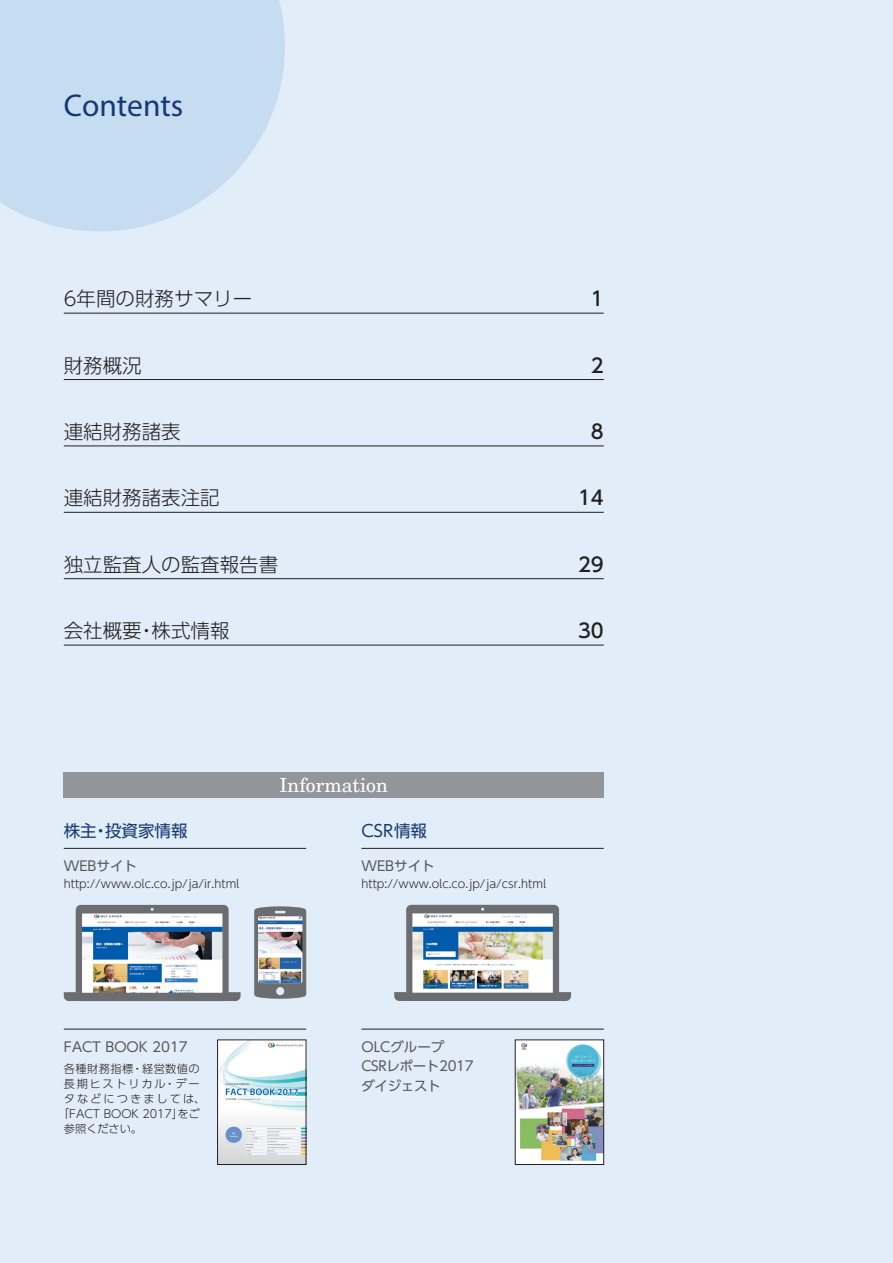
<style>
.page{position:relative;width:893px;height:1263px;background:#e1edf8}
.page>*{position:absolute;margin:0;border:0;box-sizing:border-box;transform-origin:0 0}
.t1{font:31.5px "Myriad Pro";color:#163974}
.t2{font:300 19.5px "UD Shin Go Pr 6 N";color:#231f20}
.t3{font:19.5px "New Century Schlbk LT Std";color:#fff}
.t4{font:500 19.5px "UD Shin Go Pr 6 N";color:#231f20}
.t5{font:16.5px "UD Shin Go Pr 6 N";color:#163974}
.t6{font:13.5px "UD Shin Go Pr 6 N";color:#57585a}
.t7{font:13.5px/19.5px "UD Shin Go Pr 6 N";letter-spacing:-.025em;color:#57585a}
.t8{font:300 11.25px "UD Shin Go Pr 6 N";color:#231f20}
.t9{font:300 11.25px "UD Shin Go Pr 6 N";letter-spacing:.035em;color:#231f20}
.t10{font:300 11.25px "UD Shin Go Pr 6 N";letter-spacing:.15em;color:#231f20}
.t11{font:300 11.25px "UD Shin Go Pr 6 N";letter-spacing:.18em;color:#231f20}
</style>
<div class="page">
<svg style="left:0;top:0;width:285px;height:231px;background:#c9def1"></svg>
<hr style="left:64px;top:313px;width:540px;height:1px;background:#231f20">
<hr style="left:64px;top:379px;width:540px;height:1px;background:#231f20">
<hr style="left:64px;top:446px;width:540px;height:1px;background:#231f20">
<hr style="left:64px;top:512px;width:540px;height:1px;background:#231f20">
<hr style="left:64px;top:578px;width:540px;height:1px;background:#231f20">
<hr style="left:64px;top:645px;width:540px;height:1px;background:#231f20">
<img style="left:219px;top:1042px;width:85px;height:121px">
<div style="left:217px;top:1040px;width:89px;height:125px;border:1px solid #231f20"></div>
<svg style="left:64px;top:905px;width:177px;height:96px"></svg>
<img style="left:82px;top:913px;width:140px;height:80px">
<div style="left:64px;top:772px;width:540px;height:25px;background:#939598"></div>
<hr style="left:64px;top:848px;width:242px;height:1px;background:#231f20">
<hr style="left:64px;top:1029px;width:242px;height:1px;background:#231f20">
<svg style="left:394px;top:905px;width:177px;height:96px"></svg>
<img style="left:412px;top:913px;width:141px;height:80px">
<hr style="left:361px;top:848px;width:243px;height:1px;background:#231f20">
<hr style="left:361px;top:1029px;width:243px;height:1px;background:#231f20">
<img style="left:517px;top:1042px;width:85px;height:121px">
<div style="left:515px;top:1040px;width:89px;height:125px;border:1px solid #231f20"></div>
<img style="left:254px;top:906px;width:52px;height:93px">
<p class="t1" style="left:64px;top:86px;width:121px">Contents</p>
<p class="t2" style="left:64px;top:283px;width:190px">6年間の財務サマリー</p>
<p class="t4" style="left:591px;top:283px;width:14px">1</p>
<p class="t2" style="left:64px;top:349px;width:79px">財務概況</p>
<p class="t4" style="left:591px;top:349px;width:14px">2</p>
<p class="t2" style="left:64px;top:416px;width:118px">連結財務諸表</p>
<p class="t4" style="left:591px;top:416px;width:14px">8</p>
<p class="t2" style="left:64px;top:482px;width:157px">連結財務諸表注記</p>
<p class="t4" style="left:578px;top:482px;width:27px">14</p>
<p class="t2" style="left:64px;top:549px;width:216px">独立監査人の監査報告書</p>
<p class="t4" style="left:578px;top:549px;width:27px">29</p>
<p class="t2" style="left:64px;top:615px;width:167px">会社概要・株式情報</p>
<p class="t4" style="left:578px;top:615px;width:27px">30</p>
<p class="t5" style="left:64px;top:818px;width:125px">株主・投資家情報</p>
<p class="t6" style="left:64px;top:855px;width:75px">WEBサイト</p>
<p class="t8" style="left:64px;top:875px;width:177px">http://www.olc.co.jp/ja/ir.html</p>
<p class="t3" style="left:280px;top:773px;width:110px">Information</p>
<p class="t5" style="left:361px;top:818px;width:67px">CSR情報</p>
<p class="t6" style="left:361px;top:855px;width:75px">WEBサイト</p>
<p class="t8" style="left:361px;top:875px;width:186px">http://www.olc.co.jp/ja/csr.html</p>
<p class="t6" style="left:64px;top:1035px;width:126px">FACT BOOK 2017</p>
<p class="t9" style="left:64px;top:1060px;width:138px">各種財務指標・経営数値の</p>
<p class="t10" style="left:64px;top:1075px;width:138px">長期ヒストリカル・デー</p>
<p class="t11" style="left:64px;top:1090px;width:143px">タなどにつきましては、</p>
<p class="t8" style="left:58px;top:1105px;width:143px">「FACT BOOK 2017」をご</p>
<p class="t8" style="left:64px;top:1120px;width:80px">参照ください。</p>
<p class="t6" style="left:361px;top:1035px;width:84px">OLCグループ</p>
<p class="t7" style="left:361px;top:1056px;width:114px">CSRレポート2017ダイジェスト</p>
</div>
